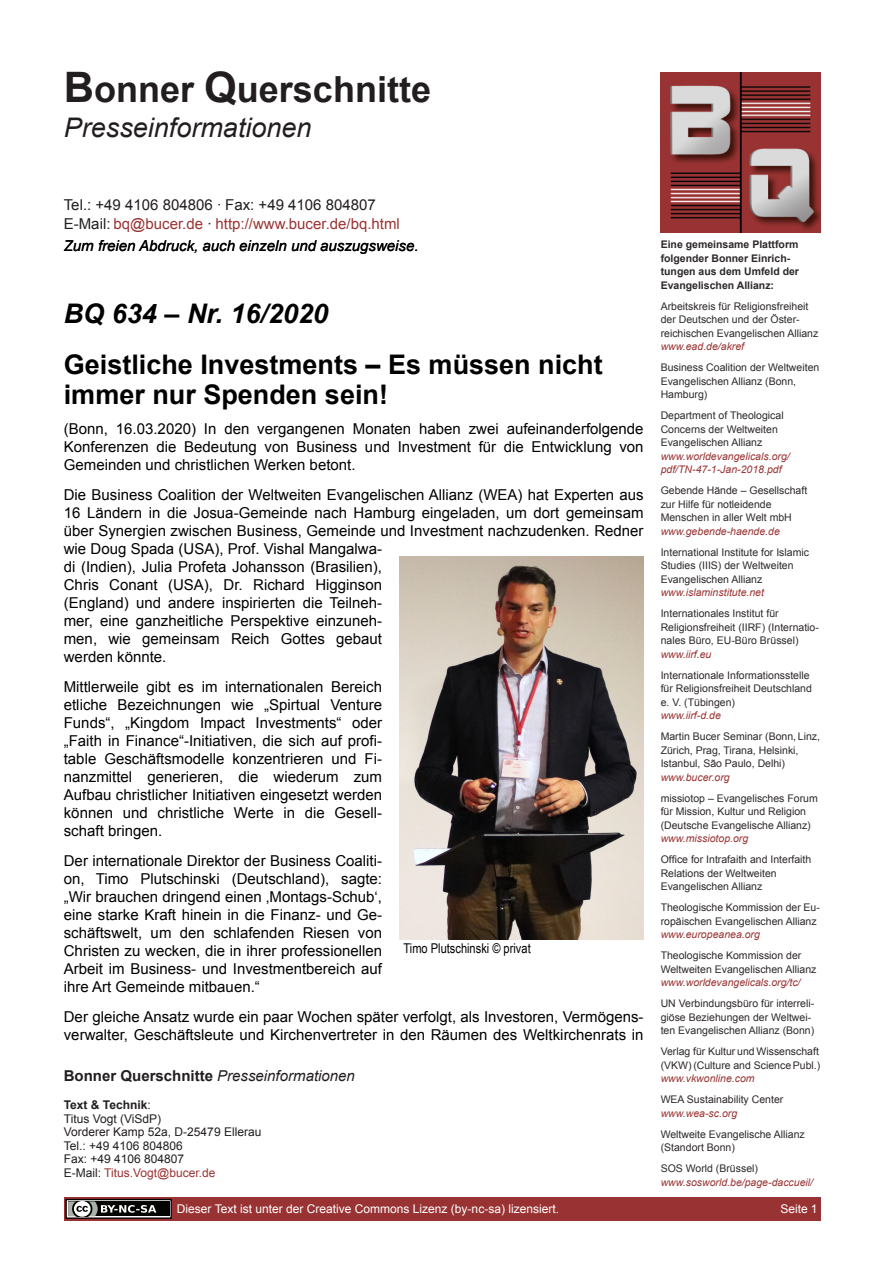
<style>
.page{position:relative;width:893px;height:1263px;background:#fff}
.page>*{position:absolute;margin:0;border:0;box-sizing:border-box;transform-origin:0 0}
.t1{font:700 36px "Arial";color:#221e1f}
.t2{font:700 27px/30px "Arial";color:#000}
.t3{font:italic 27px "Arial";color:#221e1f}
.t4{font:italic 700 27px "Arial";color:#000}
.t5{font:15px/18px "Arial";color:#000;text-align:justify}
.t6{font:15px/19.5px "Arial";color:#221e1f}
.t7{font:italic 15px "Arial";color:#000}
.t8{font:italic 15px "Arial";color:#221e1f}
.t9{font:13.5px "Arial Narrow";color:#000}
.t10{font:12px/13.5px "Arial";color:#221e1f}
.t11{font:12px "Arial";color:#fff}
.t12{font:10.5px/13.5px "Arial";color:#2d2829}
.t13{font:italic 10.5px/13.5px "Arial";color:#933}
.t14{font:700 10.5px/13.5px "Arial";color:#2d2829}
.s1{font-size:42px}
.s2{color:#933}
.s3{font-weight:700;font-style:normal}
.s4{font-weight:700}
</style>
<div class="page">
<img style="left:660px;top:72px;width:160px;height:160px">
<div style="left:64px;top:1197px;width:756px;height:23px;background:#933"></div>
<svg style="left:67px;top:1201px;width:103px;height:16px"></svg>
<div style="left:65px;top:1199px;width:107px;height:20px;border:1px solid #040503"></div>
<div style="left:68px;top:1201px;width:101px;height:15px;background:#040503"></div>
<svg style="left:68px;top:1201px;width:88px;height:15px"></svg>
<img style="left:399px;top:557px;width:244px;height:382px">
<h1 class="t1" style="left:64px;top:76px;width:369px"><span class="s1">B</span>onner <span class="s1">Q</span>uerschnitte</h1>
<h2 class="t3" style="left:64px;top:117px;width:249px">Presseinformationen</h2>
<p class="t6" style="left:64px;top:196px;width:337px">Tel.: +49 4106 804806 · Fax: +49 4106 804807<br>E-Mail: <span class="s2">bq@bucer.de</span> · <span class="s2">http://www.bucer.de/bq.html</span></p>
<p class="t7" style="left:64px;top:240px;width:356px">Zum freien Abdruck, auch einzeln und auszugsweise.</p>
<p class="t14" style="left:660px;top:239px;width:140px">Eine gemeinsame Plattform folgender Bonner Einrich&shy;tungen aus dem Umfeld der<br>Evangelischen Allianz:</p>
<p class="t12" style="left:660px;top:300px;width:159px">Arbeitskreis für Religionsfreiheit der Deutschen und der Öster&shy;reichischen Evangelischen Allianz</p>
<p class="t13" style="left:660px;top:341px;width:85px">www.ead.de/akref</p>
<p class="t12" style="left:660px;top:362px;width:160px">Business Coalition der Weltweiten<br>Evangelischen Allianz (Bonn,<br>Hamburg)</p>
<p class="t12" style="left:660px;top:410px;width:124px">Department of Theological<br>Concerns der Weltweiten<br>Evangelischen Allianz</p>
<p class="t13" style="left:660px;top:450px;width:130px">www.worldevangelicals.org/ pdf/TN-47-1-Jan-2018.pdf</p>
<p class="t12" style="left:660px;top:485px;width:148px">Gebende Hände – Gesellschaft zur Hilfe für notleidende<br>Menschen in aller Welt mbH</p>
<p class="t13" style="left:660px;top:525px;width:121px">www.gebende-haende.de</p>
<p class="t12" style="left:660px;top:546px;width:150px">International Institute for Islamic<br>Studies (IIIS) der Weltweiten<br>Evangelischen Allianz</p>
<p class="t13" style="left:660px;top:587px;width:105px">www.islaminstitute.net</p>
<p class="t12" style="left:660px;top:608px;width:160px">Internationales Institut für<br>Religionsfreiheit (IIRF) (Internatio&shy;nales Büro, EU-Büro Brüssel)</p>
<p class="t13" style="left:660px;top:648px;width:52px">www.iirf.eu</p>
<p class="t12" style="left:660px;top:669px;width:153px">Internationale Informationsstelle für Religionsfreiheit Deutschland e. V. (Tübingen)</p>
<p class="t13" style="left:660px;top:710px;width:62px">www.iirf-d.de</p>
<p class="t12" style="left:660px;top:731px;width:161px">Martin Bucer Seminar (Bonn, Linz,<br>Zürich, Prag, Tirana, Helsinki,<br>Istanbul, São Paulo, Delhi)</p>
<p class="t13" style="left:660px;top:771px;width:71px">www.bucer.org</p>
<p class="t12" style="left:660px;top:792px;width:158px">missiotop – Evangelisches Forum für Mission, Kultur und Religion (Deutsche Evangelische Allianz)</p>
<p class="t13" style="left:660px;top:833px;width:89px">www.missiotop.org</p>
<p class="t12" style="left:660px;top:854px;width:152px">Office for Intrafaith and Interfaith<br>Relations der Weltweiten<br>Evangelischen Allianz</p>
<p class="t12" style="left:660px;top:902px;width:161px">Theologische Kommission der Eu&shy;ropäischen Evangelischen Allianz</p>
<p class="t13" style="left:660px;top:929px;width:101px">www.europeanea.org</p>
<p class="t12" style="left:660px;top:950px;width:157px">Theologische Kommission der<br>Weltweiten Evangelischen Allianz</p>
<p class="t13" style="left:660px;top:977px;width:141px">www.worldevangelicals.org/tc/</p>
<p class="t12" style="left:660px;top:998px;width:155px">UN Verbindungsbüro für interreli&shy;giöse Beziehungen der Weltwei&shy;ten Evangelischen Allianz (Bonn)</p>
<p class="t12" style="left:660px;top:1046px;width:161px">Verlag für Kultur und Wissenschaft (VKW) (Culture and Science Publ.)</p>
<p class="t13" style="left:660px;top:1073px;width:95px">www.vkwonline.com</p>
<p class="t12" style="left:660px;top:1094px;width:124px">WEA Sustainability Center</p>
<p class="t13" style="left:660px;top:1107px;width:78px">www.wea-sc.org</p>
<p class="t12" style="left:660px;top:1128px;width:145px">Weltweite Evangelische Allianz (Standort Bonn)</p>
<p class="t12" style="left:660px;top:1163px;width:99px">SOS World (Brüssel)</p>
<p class="t13" style="left:660px;top:1176px;width:154px">www.sosworld.be/page-daccueil/</p>
<h2 class="t4" style="left:64px;top:303px;width:266px">BQ 634 – Nr. 16/2020</h2>
<h2 class="t2" style="left:64px;top:352px;width:540px">Geistliche Investments – Es müssen nicht immer nur Spenden sein!</h2>
<p class="t5" style="left:64px;top:421px;width:581px">(Bonn, 16.03.2020) In den vergangenen Monaten haben zwei aufeinanderfolgende Konferenzen die Bedeutung von Business und Investment für die Entwicklung von Gemeinden und christlichen Werken betont.</p>
<p class="t5" style="left:64px;top:487px;width:581px;text-align:left">Die Business Coalition der Weltweiten Evangelischen Allianz (WEA) hat Experten aus 16 Ländern in die Josua-Gemeinde nach Hamburg eingeladen, um dort gemeinsam über Synergien zwischen Business, Gemeinde und Investment nachzudenken. Redner wie Doug Spada (USA), Prof. Vishal Mangalwa-<br>di (Indien), Julia Profeta Johansson (Brasilien),<br>Chris Conant (USA), Dr. Richard Higginson<br>(England) und andere inspirierten die Teilneh-<br>mer, eine ganzheitliche Perspektive einzuneh-<br>men, wie gemeinsam Reich Gottes gebaut<br>werden könnte.</p>
<p class="t5" style="left:64px;top:679px;width:320px">Mittlerweile gibt es im internationalen Bereich etliche Bezeichnungen wie „Spirtual Venture Funds“, „Kingdom Impact Investments“ oder „Faith in Finance“-Initiativen, die sich auf profi&shy;table Geschäftsmodelle konzentrieren und Fi&shy;nanzmittel generieren, die wiederum zum Aufbau christlicher Initiativen eingesetzt werden können und christliche Werte in die Gesell&shy;schaft bringen.</p>
<p class="t5" style="left:64px;top:853px;width:320px">Der internationale Direktor der Business Coaliti&shy;on, Timo Plutschinski (Deutschland), sagte: „Wir brauchen dringend einen ‚Montags-Schub‘, eine starke Kraft hinein in die Finanz- und Ge&shy;schäftswelt, um den schlafenden Riesen von Christen zu wecken, die in ihrer professionellen Arbeit im Business- und Investmentbereich auf ihre Art Gemeinde mitbauen.“</p>
<p class="t5" style="left:64px;top:1009px;width:581px">Der gleiche Ansatz wurde ein paar Wochen später verfolgt, als Investoren, Vermögens&shy;verwalter, Geschäftsleute und Kirchenvertreter in den Räumen des Weltkirchenrats in</p>
<p class="t9" style="left:403px;top:943px;width:129px">Timo Plutschinski © privat</p>
<p class="t8" style="left:64px;top:1070px;width:292px"><span class="s3">Bonner Querschnitte</span> Presseinformationen</p>
<p class="t10" style="left:64px;top:1099px;width:199px"><span class="s4">Text &amp; Technik</span>:<br>Titus Vogt (ViSdP)<br>Vorderer Kamp 52a, D-25479 Ellerau<br>Tel.: +49 4106 804806<br>Fax: +49 4106 804807<br>E-Mail: <span class="s2">Titus.Vogt@bucer.de</span></p>
<p class="t11" style="left:177px;top:1204px;width:383px">Dieser Text ist unter der Creative Commons Lizenz (by-nc-sa) lizensiert.</p>
<p class="t11" style="left:780px;top:1204px;width:39px">Seite 1</p>
</div>
